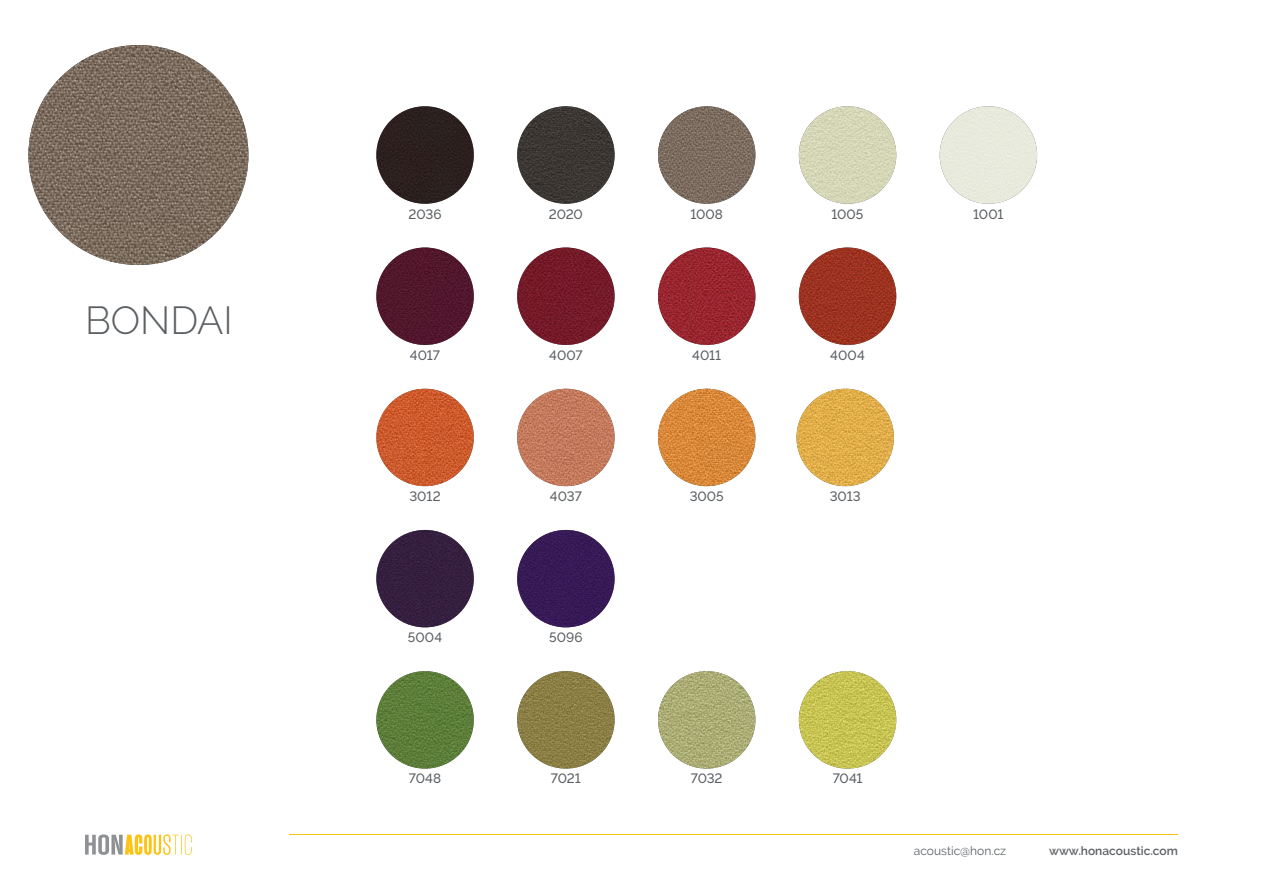
<style>
.page{position:relative;width:1263px;height:893px;background:#fff}
.page>*{position:absolute;margin:0;border:0;box-sizing:border-box;transform-origin:0 0}
.Nadpis_barvy{font:300 39px "Raleway";color:#5c6063}
.označení_barvy{font:500 13.5px "Raleway";color:#5c6063}
.t1{font:600 12px "Raleway";color:#5c6063}
.t2{font:12px "Raleway";color:#5c6063}
</style>
<div class="page">
<svg style="left:85px;top:834px;width:107px;height:21px"></svg>
<hr style="left:289px;top:834px;width:889px;height:1px;background:#fec210">
<div style="left:376px;top:106px;width:98px;height:98px;background:#2c201f;border-radius:49px"></div>
<img style="left:517px;top:106px;width:98px;height:98px;border-radius:49px">
<div style="left:940px;top:106px;width:97px;height:98px;background:#e7eadc;border-radius:49px"></div>
<img style="left:799px;top:106px;width:97px;height:98px;border-radius:49px">
<img style="left:796px;top:389px;width:98px;height:97px;border-radius:49px">
<img style="left:658px;top:106px;width:97px;height:98px;border-radius:49px">
<img style="left:28px;top:45px;width:220px;height:220px;border-radius:110px">
<img style="left:376px;top:248px;width:98px;height:97px;border-radius:49px">
<img style="left:517px;top:530px;width:98px;height:97px;border-radius:49px">
<div style="left:376px;top:530px;width:98px;height:97px;background:#351f40;border-radius:49px"></div>
<img style="left:658px;top:389px;width:97px;height:97px;border-radius:49px">
<img style="left:799px;top:248px;width:97px;height:97px;border-radius:49px">
<img style="left:658px;top:248px;width:97px;height:97px;border-radius:49px">
<img style="left:517px;top:389px;width:98px;height:97px;border-radius:49px">
<img style="left:376px;top:389px;width:98px;height:97px;border-radius:49px">
<img style="left:517px;top:248px;width:98px;height:97px;border-radius:49px">
<img style="left:799px;top:671px;width:97px;height:98px;border-radius:49px">
<img style="left:517px;top:671px;width:98px;height:98px;border-radius:49px">
<img style="left:658px;top:671px;width:97px;height:98px;border-radius:49px">
<img style="left:376px;top:671px;width:98px;height:98px;border-radius:49px">
<p class="Nadpis_barvy" style="left:85px;top:297px;width:149px">BONDAI</p>
<p class="označení_barvy" style="left:408px;top:206px;width:35px">2036</p>
<p class="označení_barvy" style="left:549px;top:206px;width:36px">2020</p>
<p class="označení_barvy" style="left:831px;top:206px;width:33px">1005</p>
<p class="označení_barvy" style="left:973px;top:206px;width:32px">1001</p>
<p class="označení_barvy" style="left:690px;top:206px;width:34px">1008</p>
<p class="označení_barvy" style="left:410px;top:347px;width:32px">4017</p>
<p class="označení_barvy" style="left:549px;top:347px;width:35px">4007</p>
<p class="označení_barvy" style="left:692px;top:347px;width:31px">4011</p>
<p class="označení_barvy" style="left:830px;top:347px;width:36px">4004</p>
<p class="označení_barvy" style="left:409px;top:488px;width:33px">3012</p>
<p class="označení_barvy" style="left:550px;top:488px;width:34px">4037</p>
<p class="označení_barvy" style="left:690px;top:488px;width:36px">3005</p>
<p class="označení_barvy" style="left:830px;top:488px;width:33px">3013</p>
<p class="označení_barvy" style="left:408px;top:630px;width:36px">5004</p>
<p class="označení_barvy" style="left:549px;top:630px;width:35px">5096</p>
<p class="označení_barvy" style="left:409px;top:771px;width:34px">7048</p>
<p class="označení_barvy" style="left:551px;top:771px;width:31px">7021</p>
<p class="označení_barvy" style="left:691px;top:771px;width:33px">7032</p>
<p class="označení_barvy" style="left:833px;top:771px;width:31px">7041</p>
<p class="t2" style="left:914px;top:844px;width:94px">acoustic@hon.cz</p>
<p class="t1" style="left:1049px;top:844px;width:130px">www.honacoustic.com</p>
</div>
